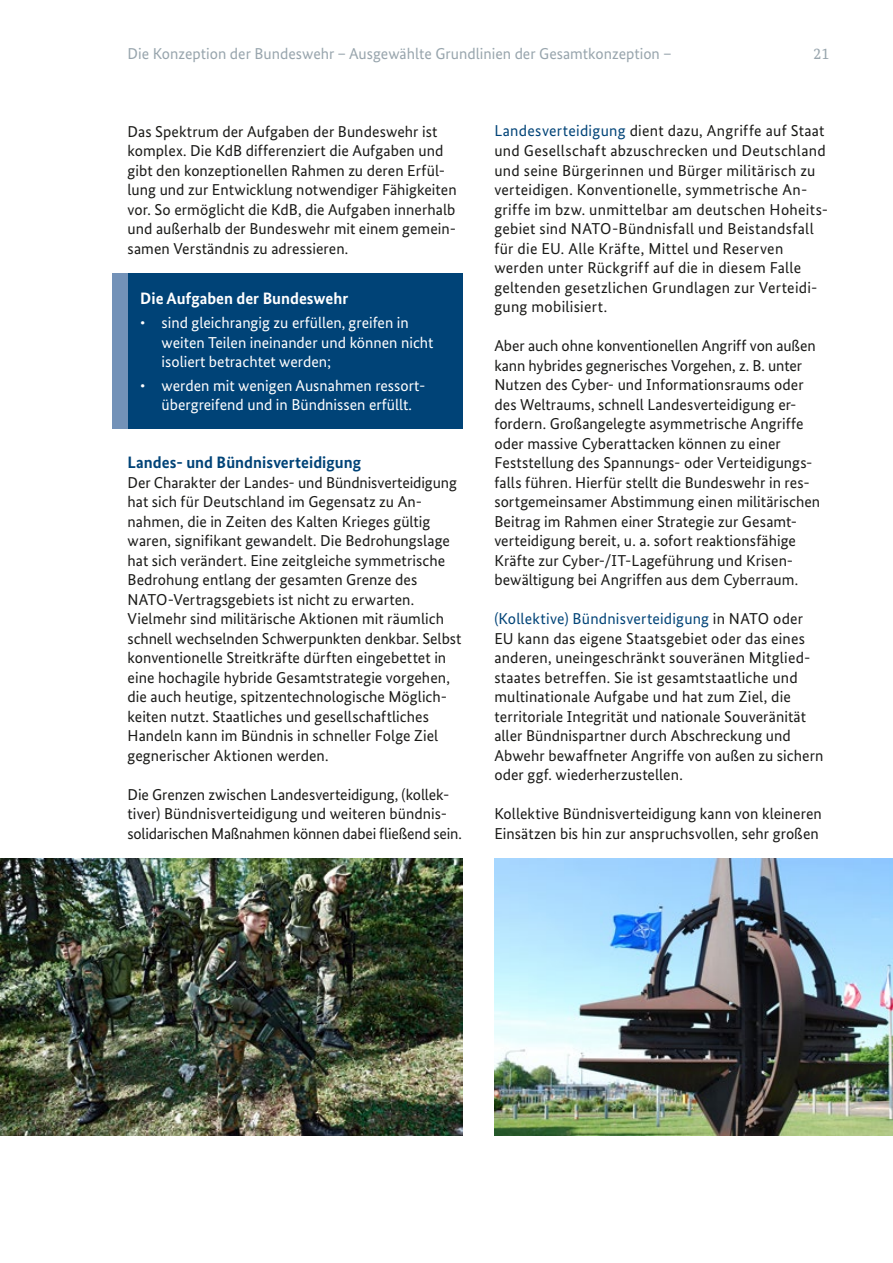
<style>
.page{position:relative;width:893px;height:1263px;background:#fff}
.page>*{position:absolute;margin:0;border:0;box-sizing:border-box;transform-origin:0 0}
.t1{font:700 16.5px "Bundes Sans";letter-spacing:.005em;color:#004377}
.t2{font:700 16.5px "Bundes Sans";color:#fff}
.t3{font:15.75px/19.5px "Bundes Sans";letter-spacing:.005em;color:#1a1a18}
.t4{font:15.75px/19.5px "Bundes Sans";color:#fff}
.t5{font:15.75px "Bundes Sans";color:#98a5ad}
.t6{font:15.75px "Bundes Serif";color:#98a5ad}
.s1{color:#004377}
</style>
<div class="page">
<div style="left:128px;top:273px;width:334px;height:156px;background:#004377"></div>
<div style="left:112px;top:273px;width:16px;height:156px;background:#7392b8"></div>
<img style="left:494px;top:858px;width:399px;height:277px">
<img style="left:0;top:858px;width:462px;height:277px">
<p class="t5" style="left:128px;top:43px;width:546px">Die Konzeption der Bundeswehr – Ausgewählte Grundlinien der Gesamtkonzeption –</p>
<p class="t6" style="left:813px;top:43px;width:17px">21</p>
<p class="t3" style="left:128px;top:121px;width:331px">Das Spektrum der Aufgaben der Bundeswehr ist komplex. Die KdB differenziert die Aufgaben und gibt den konzeptionellen Rahmen zu deren Erfül&shy;lung und zur Entwicklung notwendiger Fähigkeiten vor. So ermöglicht die KdB, die Aufgaben innerhalb und außerhalb der Bundeswehr mit einem gemein&shy;samen Verständnis zu adressieren.</p>
<p class="t2" style="left:140px;top:289px;width:209px">Die Aufgaben der Bundeswehr</p>
<p class="t4" style="left:162px;top:313px;width:273px;text-indent:-21px">• sind gleichrangig zu erfüllen, greifen in weiten Teilen ineinander und können nicht isoliert betrachtet werden;</p>
<p class="t4" style="left:140px;top:376px;width:287px;text-align:center">• werden mit wenigen Ausnahmen ressort&shy;übergreifend und in Bündnissen erfüllt.</p>
<p class="t1" style="left:128px;top:452px;width:235px">Landes- und Bündnisverteidigung</p>
<p class="t3" style="left:128px;top:472px;width:335px">Der Charakter der Landes- und Bündnisverteidigung hat sich für Deutschland im Gegensatz zu An&shy;nahmen, die in Zeiten des Kalten Krieges gültig waren, signifikant gewandelt. Die Bedrohungslage hat sich verändert. Eine zeitgleiche symmetrische Bedrohung entlang der gesamten Grenze des NATO-Vertragsgebiets ist nicht zu erwarten.<br>Vielmehr sind militärische Aktionen mit räumlich schnell wechselnden Schwerpunkten denkbar. Selbst konventionelle Streitkräfte dürften eingebettet in eine hochagile hybride Gesamtstrategie vorgehen, die auch heutige, spitzentechnologische Möglich&shy;keiten nutzt. Staatliches und gesellschaftliches Handeln kann im Bündnis in schneller Folge Ziel gegnerischer Aktionen werden.</p>
<p class="t3" style="left:128px;top:784px;width:336px">Die Grenzen zwischen Landesverteidigung, (kollek&shy;tiver) Bündnisverteidigung und weiteren bündnis&shy;solidarischen Maßnahmen können dabei fließend sein.</p>
<p class="t3" style="left:494px;top:121px;width:335px"><span class="s1">Landesverteidigung</span> dient dazu, Angriffe auf Staat und Gesellschaft abzuschrecken und Deutschland und seine Bürgerinnen und Bürger militärisch zu verteidigen. Konventionelle, symmetrische An&shy;griffe im bzw. unmittelbar am deutschen Hoheits&shy;gebiet sind NATO-Bündnisfall und Beistandsfall für die EU. Alle Kräfte, Mittel und Reserven werden unter Rückgriff auf die in diesem Falle geltenden gesetzlichen Grundlagen zur Verteidi&shy;gung mobilisiert.</p>
<p class="t3" style="left:494px;top:336px;width:327px">Aber auch ohne konventionellen Angriff von außen kann hybrides gegnerisches Vorgehen, z. B. unter Nutzen des Cyber- und Informationsraums oder des Weltraums, schnell Landesverteidigung er&shy;fordern. Großangelegte asymmetrische Angriffe oder massive Cyberattacken können zu einer Feststellung des Spannungs- oder Verteidigungs&shy;falls führen. Hierfür stellt die Bundeswehr in res&shy;sortgemeinsamer Abstimmung einen militärischen Beitrag im Rahmen einer Strategie zur Gesamt&shy;verteidigung bereit, u. a. sofort reaktionsfähige Kräfte zur Cyber-/IT-Lageführung und Krisen&shy;bewältigung bei Angriffen aus dem Cyberraum.</p>
<p class="t3" style="left:494px;top:609px;width:331px"><span class="s1">(Kollektive) Bündnisverteidigung</span> in NATO oder EU kann das eigene Staatsgebiet oder das eines anderen, uneingeschränkt souveränen Mitglied&shy;staates betreffen. Sie ist gesamtstaatliche und multinationale Aufgabe und hat zum Ziel, die territoriale Integrität und nationale Souveränität aller Bündnispartner durch Abschreckung und Abwehr bewaffneter Angriffe von außen zu sichern oder ggf. wiederherzustellen.</p>
<p class="t3" style="left:494px;top:804px;width:329px">Kollektive Bündnisverteidigung kann von kleineren<br>Einsätzen bis hin zur anspruchsvollen, sehr großen</p>
</div>
